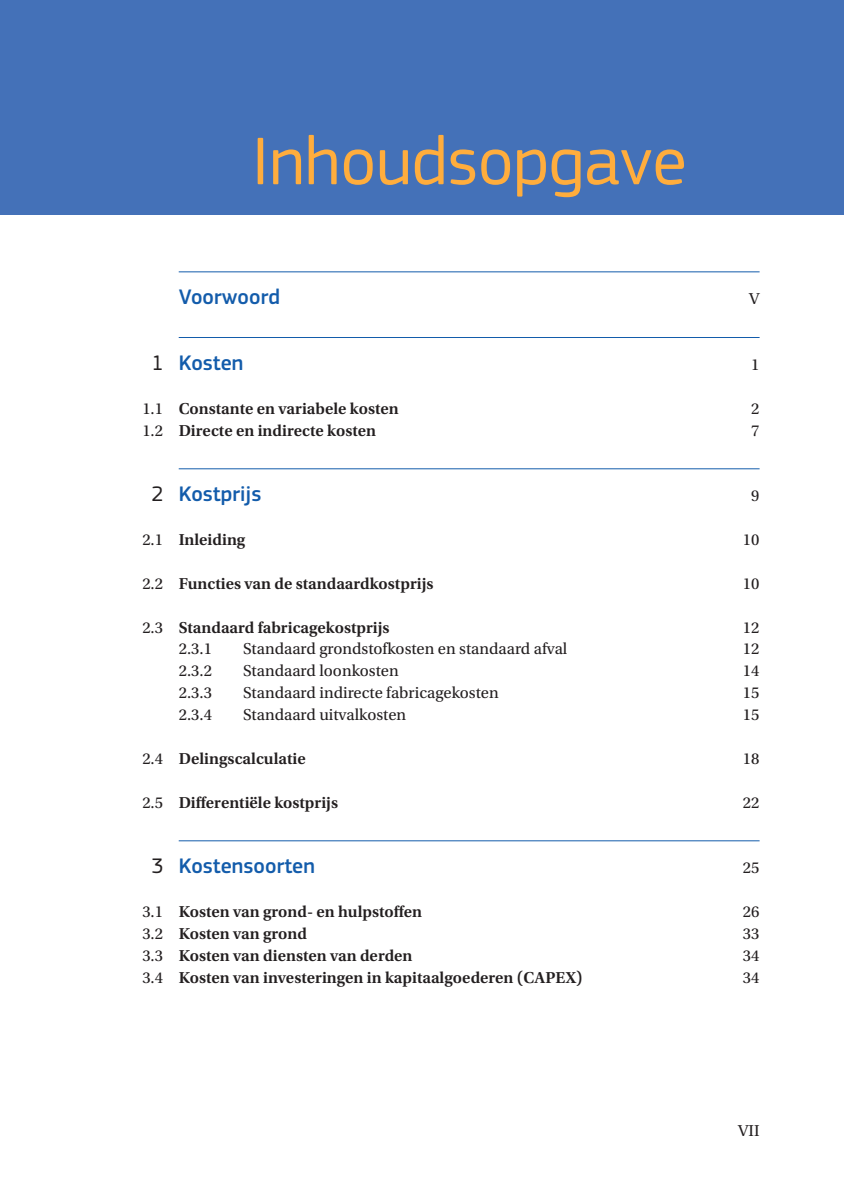
<style>
.page{position:relative;width:844px;height:1191px;background:#fff}
.page>*{position:absolute;margin:0;border:0;box-sizing:border-box;transform-origin:0 0}
.t1{font:70px "EC Square Sans Pro";color:#ffad3d}
.Inhoud_KOP_1{font:500 21.88px "EC Square Sans Pro";color:#135cab}
.t2{font:600 16.62px "Utopia Std";color:#231f20}
.Inhoud_KOP_1-2{font:16.62px "Utopia Std";color:#231f20}
.s1{font-weight:400;color:#231f20}
.s2{font-weight:400}
</style>
<div class="page">
<div style="left:0;top:0;width:843px;height:215px;background:#4471b8"></div>
<hr style="left:179px;top:271px;width:580px;height:1px;background:#135cab">
<hr style="left:179px;top:337px;width:580px;height:1px;background:#135cab">
<hr style="left:179px;top:468px;width:580px;height:1px;background:#135cab">
<hr style="left:179px;top:840px;width:580px;height:1px;background:#135cab">
<p class="t1" style="left:251px;top:120px;width:436px">Inhoudsopgave</p>
<p class="Inhoud_KOP_1" style="left:179px;top:284px;width:103px">Voorwoord</p>
<p class="Inhoud_KOP_1-2" style="left:749px;top:290px;width:12px">V</p>
<p class="Inhoud_KOP_1" style="left:152px;top:350px;width:93px"><span class="s1">1</span> Kosten</p>
<p class="Inhoud_KOP_1-2" style="left:751px;top:355px;width:10px">1</p>
<p class="t2" style="left:142px;top:399px;width:258px"><span class="s2">1.1</span> Constante en variabele kosten</p>
<p class="Inhoud_KOP_1-2" style="left:751px;top:399px;width:10px">2</p>
<p class="t2" style="left:142px;top:421px;width:235px"><span class="s2">1.2</span> Directe en indirecte kosten</p>
<p class="Inhoud_KOP_1-2" style="left:751px;top:421px;width:10px">7</p>
<p class="Inhoud_KOP_1" style="left:152px;top:481px;width:111px"><span class="s1">2</span> Kostprijs</p>
<p class="Inhoud_KOP_1-2" style="left:751px;top:487px;width:10px">9</p>
<p class="t2" style="left:142px;top:530px;width:104px"><span class="s2">2.1</span> Inleiding</p>
<p class="Inhoud_KOP_1-2" style="left:742px;top:530px;width:18px">10</p>
<p class="t2" style="left:142px;top:574px;width:292px"><span class="s2">2.2</span> Functies van de standaardkostprijs</p>
<p class="Inhoud_KOP_1-2" style="left:742px;top:574px;width:18px">10</p>
<p class="t2" style="left:142px;top:618px;width:249px"><span class="s2">2.3</span> Standaard fabricagekostprijs</p>
<p class="Inhoud_KOP_1-2" style="left:742px;top:618px;width:18px">12</p>
<p class="Inhoud_KOP_1-2" style="left:179px;top:640px;width:35px">2.3.1</p>
<p class="Inhoud_KOP_1-2" style="left:243px;top:640px;width:325px">Standaard grondstofkosten en standaard afval</p>
<p class="Inhoud_KOP_1-2" style="left:742px;top:640px;width:18px">12</p>
<p class="Inhoud_KOP_1-2" style="left:179px;top:662px;width:35px">2.3.2</p>
<p class="Inhoud_KOP_1-2" style="left:243px;top:662px;width:157px">Standaard loonkosten</p>
<p class="Inhoud_KOP_1-2" style="left:742px;top:662px;width:18px">14</p>
<p class="Inhoud_KOP_1-2" style="left:179px;top:684px;width:35px">2.3.3</p>
<p class="Inhoud_KOP_1-2" style="left:243px;top:684px;width:257px">Standaard indirecte fabricagekosten</p>
<p class="Inhoud_KOP_1-2" style="left:742px;top:684px;width:18px">15</p>
<p class="Inhoud_KOP_1-2" style="left:179px;top:705px;width:35px">2.3.4</p>
<p class="Inhoud_KOP_1-2" style="left:243px;top:705px;width:164px">Standaard uitvalkosten</p>
<p class="Inhoud_KOP_1-2" style="left:742px;top:705px;width:18px">15</p>
<p class="t2" style="left:142px;top:749px;width:165px"><span class="s2">2.4</span> Delingscalculatie</p>
<p class="Inhoud_KOP_1-2" style="left:742px;top:749px;width:18px">18</p>
<p class="t2" style="left:142px;top:793px;width:197px"><span class="s2">2.5</span> Differentiële kostprijs</p>
<p class="Inhoud_KOP_1-2" style="left:742px;top:793px;width:18px">22</p>
<p class="Inhoud_KOP_1" style="left:152px;top:853px;width:165px"><span class="s1">3</span> Kostensoorten</p>
<p class="Inhoud_KOP_1-2" style="left:742px;top:859px;width:18px">25</p>
<p class="t2" style="left:142px;top:902px;width:281px"><span class="s2">3.1</span> Kosten van grond- en hulpstoffen</p>
<p class="Inhoud_KOP_1-2" style="left:742px;top:902px;width:18px">26</p>
<p class="t2" style="left:142px;top:924px;width:166px"><span class="s2">3.2</span> Kosten van grond</p>
<p class="Inhoud_KOP_1-2" style="left:742px;top:924px;width:18px">33</p>
<p class="t2" style="left:142px;top:946px;width:272px"><span class="s2">3.3</span> Kosten van diensten van derden</p>
<p class="Inhoud_KOP_1-2" style="left:742px;top:946px;width:18px">34</p>
<p class="t2" style="left:142px;top:968px;width:441px"><span class="s2">3.4</span> Kosten van investeringen in kapitaalgoederen (CAPEX)</p>
<p class="Inhoud_KOP_1-2" style="left:742px;top:968px;width:18px">34</p>
<p class="Inhoud_KOP_1-2" style="left:738px;top:1121px;width:23px">VII</p>
</div>
